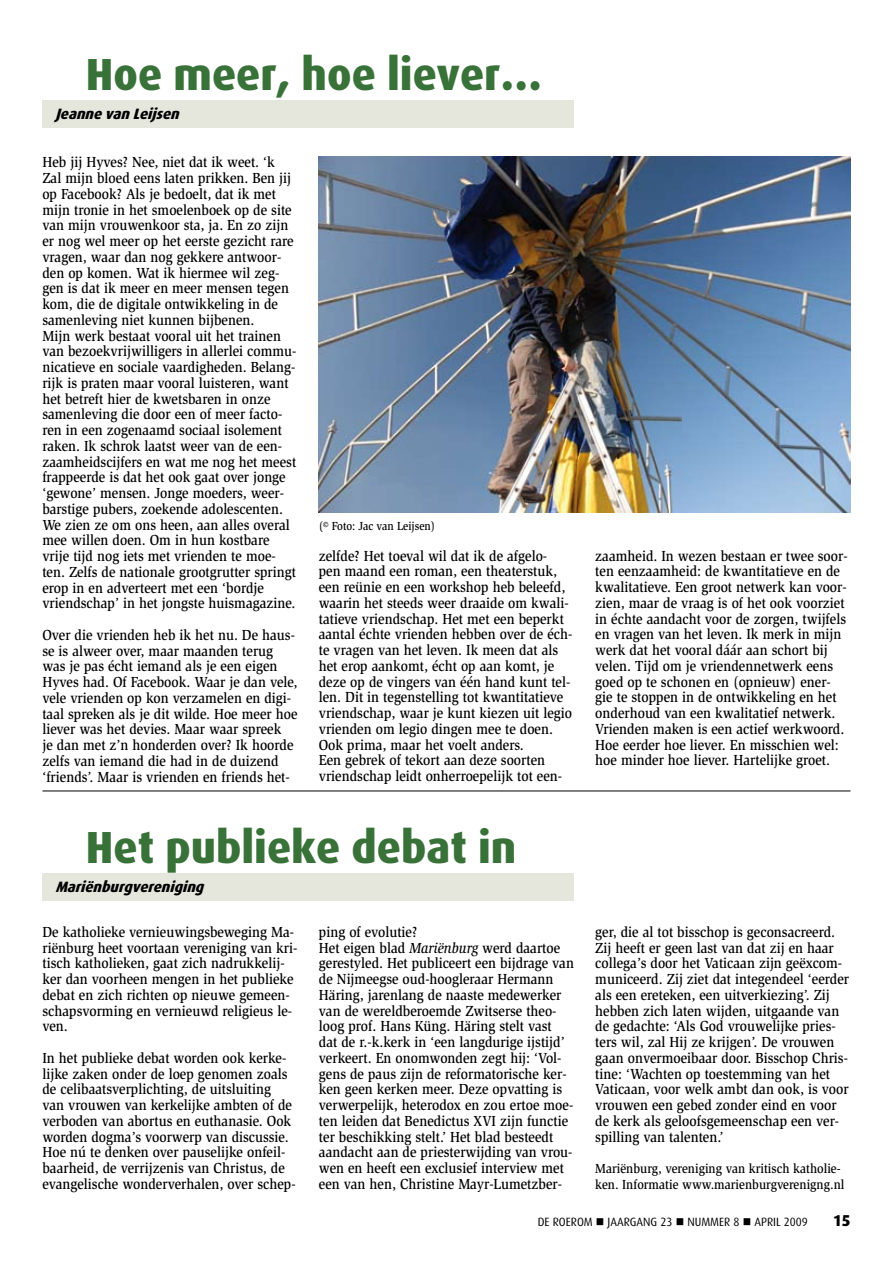
<style>
.page{position:relative;width:893px;height:1263px;background:#fff}
.page>*{position:absolute;margin:0;border:0;box-sizing:border-box;transform-origin:0 0}
.t1{font:800 45px "Dax";color:#397238;scale:.95 1}
.t2{font:800 15.75px "Dax";color:#000;scale:.95 1}
.t3{font:500 15px/15.8px "Slimbach Std";color:#000;scale:.9 1}
.t4{font:italic 800 15px "Dax";color:#000;scale:.95 1}
.t5{font:500 13.5px/15.8px "Slimbach Std";color:#000;scale:.9 1}
.t6{font:12px "Dax";color:#000;scale:.95 1}
.t7{font:500 12px "Slimbach Std";color:#000;scale:.9 1}
.s1{font-style:italic}
</style>
<div class="page">
<div style="left:42px;top:101px;width:532px;height:27px;background:#e5e7dd"></div>
<img style="left:319px;top:156px;width:531px;height:356px">
<div style="left:42px;top:873px;width:532px;height:27px;background:#e5e7dd"></div>
<hr style="left:42px;top:791px;width:808px;height:1px;background:#000">
<h1 class="t1" style="left:86px;top:49px;width:482px">Hoe meer, hoe liever…</h1>
<p class="t4" style="left:55px;top:105px;width:136px">JeannevanLeijsen</p>
<p class="t3" style="left:42px;top:154px;width:284px">Heb jij Hyves? Nee, niet dat ik weet. ‘k Zal mijn bloed eens laten prikken. Ben jij op Facebook? Als je bedoelt, dat ik met mijn tronie in het smoelenboek op de site van mijn vrouwenkoor sta, ja. En zo zijn er nog wel meer op het eerste gezicht rare vragen, waar dan nog gekkere antwoor&shy;den op komen. Wat ik hiermee wil zeg&shy;gen is dat ik meer en meer mensen tegen kom, die de digitale ontwikkeling in de samenleving niet kunnen bijbenen.<br>Mijn werk bestaat vooral uit het trainen van bezoekvrijwilligers in allerlei commu&shy;nicatieve en sociale vaardigheden. Belang&shy;rijk is praten maar vooral luisteren, want het betreft hier de kwetsbaren in onze samenleving die door een of meer facto&shy;ren in een zogenaamd sociaal isolement raken. Ik schrok laatst weer van de een&shy;zaamheidscijfers en wat me nog het meest frappeerde is dat het ook gaat over jonge ‘gewone’ mensen. Jonge moeders, weer&shy;barstige pubers, zoekende adolescenten.<br>We zien ze om ons heen, aan alles overal mee willen doen. Om in hun kostbare vrije tijd nog iets met vrienden te moe&shy;ten. Zelfs de nationale grootgrutter springt erop in en adverteert met een ‘bordje vriendschap’ in het jongste huismagazine.</p>
<p class="t3" style="left:42px;top:627px;width:285px">Over die vrienden heb ik het nu. De haus&shy;se is alweer over, maar maanden terug was je pas écht iemand als je een eigen Hyves had. Of Facebook. Waar je dan vele, vele vrienden op kon verzamelen en digi&shy;taal spreken als je dit wilde. Hoe meer hoe liever was het devies. Maar waar spreek<br>je dan met z’n honderden over? Ik hoorde zelfs van iemand die had in de duizend ‘friends’. Maar is vrienden en friends het-</p>
<p class="t7" style="left:319px;top:518px;width:131px">(© Foto: Jac van Leijsen)</p>
<p class="t3" style="left:319px;top:547px;width:283px">zelfde? Het toeval wil dat ik de afgelo&shy;pen maand een roman, een theaterstuk, een reünie en een workshop heb beleefd, waarin het steeds weer draaide om kwali&shy;tatieve vriendschap. Het met een beperkt aantal échte vrienden hebben over de éch&shy;te vragen van het leven. Ik meen dat als het erop aankomt, écht op aan komt, je deze op de vingers van één hand kunt tel&shy;len. Dit in tegenstelling tot kwantitatieve vriendschap, waar je kunt kiezen uit legio vrienden om legio dingen mee te doen.<br>Ook prima, maar het voelt anders.<br>Een gebrek of tekort aan deze soorten vriendschap leidt onherroepelijk tot een-</p>
<h1 class="t1" style="left:86px;top:821px;width:455px">Het publieke debat in</h1>
<p class="t4" style="left:55px;top:878px;width:162px">Mariënburgvereniging</p>
<p class="t3" style="left:595px;top:547px;width:282px">zaamheid. In wezen bestaan er twee soor&shy;ten eenzaamheid: de kwantitatieve en de kwalitatieve. Een groot netwerk kan voor&shy;zien, maar de vraag is of het ook voorziet in échte aandacht voor de zorgen, twijfels en vragen van het leven. Ik merk in mijn werk dat het vooral dáár aan schort bij velen. Tijd om je vriendennetwerk eens goed op te schonen en (opnieuw) ener&shy;gie te stoppen in de ontwikkeling en het onderhoud van een kwalitatief netwerk.<br>Vrienden maken is een actief werkwoord.<br>Hoe eerder hoe liever. En misschien wel: hoe minder hoe liever. Hartelijke groet.</p>
<p class="t3" style="left:42px;top:924px;width:285px">De katholieke vernieuwingsbeweging Ma&shy;riënburg heet voortaan vereniging van kri&shy;tisch katholieken, gaat zich nadrukkelij&shy;ker dan voorheen mengen in het publieke debat en zich richten op nieuwe gemeen&shy;schapsvorming en vernieuwd religieus le&shy;ven.</p>
<p class="t3" style="left:42px;top:1050px;width:283px">In het publieke debat worden ook kerke&shy;lijke zaken onder de loep genomen zoals de celibaatsverplichting, de uitsluiting van vrouwen van kerkelijke ambten of de verboden van abortus en euthanasie. Ook worden dogma’s voorwerp van discussie.<br>Hoe nú te denken over pauselijke onfeil&shy;baarheid, de verrijzenis van Christus, de evangelische wonderverhalen, over schep-</p>
<p class="t3" style="left:319px;top:924px;width:285px">ping of evolutie?<br>Het eigen blad <span class="s1">Mariënburg</span> werd daartoe gerestyled. Het publiceert een bijdrage van de Nijmeegse oud-hoogleraar Hermann Häring, jarenlang de naaste medewerker van de wereldberoemde Zwitserse theo&shy;loog prof. Hans Küng. Häring stelt vast dat de r.-k.kerk in ‘een langdurige ijstijd’ verkeert. En onomwonden zegt hij: ‘Vol&shy;gens de paus zijn de reformatorische ker&shy;ken geen kerken meer. Deze opvatting is verwerpelijk, heterodox en zou ertoe moe&shy;ten leiden dat Benedictus XVI zijn functie ter beschikking stelt.’ Het blad besteedt aandacht aan de priesterwijding van vrou&shy;wen en heeft een exclusief interview met een van hen, Christine Mayr-Lumetzber-</p>
<p class="t3" style="left:595px;top:924px;width:284px">ger, die al tot bisschop is geconsacreerd.<br>Zij heeft er geen last van dat zij en haar collega’s door het Vaticaan zijn geëxcom&shy;municeerd. Zij ziet dat integendeel ‘eerder als een ereteken, een uitverkiezing’. Zij hebben zich laten wijden, uitgaande van de gedachte: ‘Als God vrouwelijke pries&shy;ters wil, zal Hij ze krijgen’. De vrouwen gaan onvermoeibaar door. Bisschop Chris&shy;tine: ‘Wachten op toestemming van het Vaticaan, voor welk ambt dan ook, is voor vrouwen een gebed zonder eind en voor de kerk als geloofsgemeenschap een ver&shy;spilling van talenten.’</p>
<p class="t5" style="left:595px;top:1160px;width:278px">Mariënburg, vereniging van kritisch katholie&shy;ken. Informatie www.marienburgverenigng.nl</p>
<p class="t6" style="left:538px;top:1215px;width:286px">DE ROEROM ■ JAARGANG 23 ■ NUMMER 8 ■ APRIL 2009</p>
<p class="t2" style="left:833px;top:1211px;width:20px">15</p>
</div>
